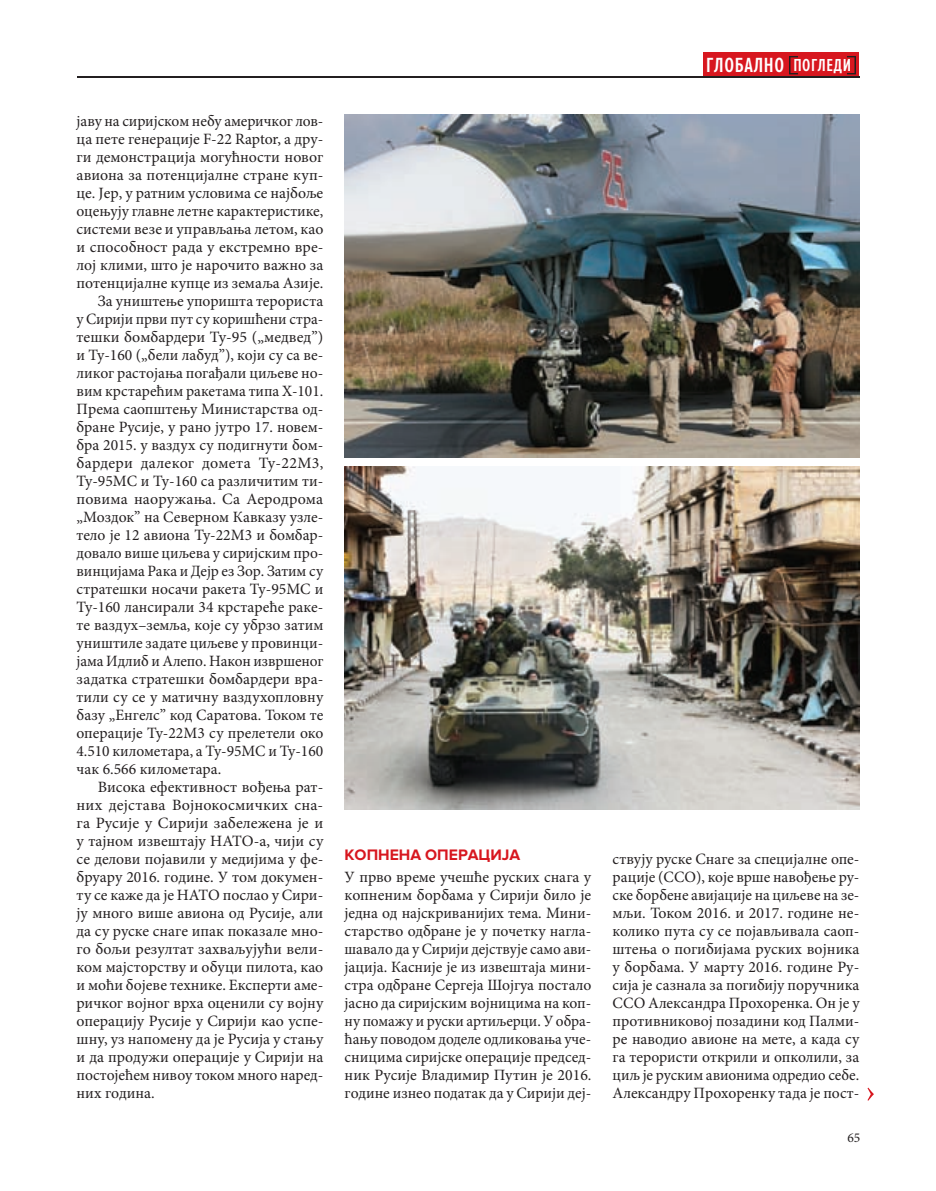
<style>
.page{position:relative;width:936px;height:1191px;background:#fff}
.page>*{position:absolute;margin:0;border:0;box-sizing:border-box;transform-origin:0 0}
.t1{font:600 21.3px "Proxima Nova Ex Cn";letter-spacing:.03em;color:#fff}
.t2{font:15.75px/18px "Minion Pro";color:#231f20;text-align:justify}
.t3{font:15.75px "Minion Pro";letter-spacing:.02em;color:#231f20}
.t4{font:700 15.75px "Proxima Nova";color:#d7171f}
.t5{font:13.5px "Minion Pro";color:#231f20}
.s1{font-size:18px}
</style>
<div class="page">
<svg style="left:867px;top:1087px;width:6px;height:13px"></svg>
<div style="left:703px;top:52px;width:156px;height:25px;background:#d7171f"></div>
<svg style="left:789px;top:56px;width:9px;height:18px"></svg>
<svg style="left:847px;top:56px;width:8px;height:18px"></svg>
<hr style="left:77px;top:77px;width:782px;height:1px;background:#231f20">
<img style="left:345px;top:114px;width:514px;height:343px">
<img style="left:344px;top:466px;width:515px;height:343px">
<p class="t2" style="left:77px;top:112px;width:248px">јаву на сиријском небу америчког лов-</p>
<p class="t2" style="left:77px;top:130px;width:248px">ца пете генерације F-22 Raptor, а дру-</p>
<p class="t2" style="left:77px;top:148px;width:248px">ги демонстрација могућности новог</p>
<p class="t2" style="left:77px;top:166px;width:248px">авиона за потенцијалне стране куп-</p>
<p class="t2" style="left:77px;top:184px;width:248px">це. Јер, у ратним условима се најбоље</p>
<p class="t2" style="left:77px;top:202px;width:248px">оцењују главне летне карактеристике,</p>
<p class="t2" style="left:77px;top:220px;width:248px">системи везе и управљања летом, као</p>
<p class="t2" style="left:77px;top:238px;width:248px">и способност рада у екстремно вре-</p>
<p class="t2" style="left:77px;top:256px;width:248px">лој клими, што је нарочито важно за</p>
<p class="t2" style="left:77px;top:274px;width:248px">потенцијалне купце из земаља Азије.</p>
<p class="t2" style="left:98px;top:292px;width:227px">За уништење упоришта терориста</p>
<p class="t2" style="left:77px;top:310px;width:248px">у Сирији први пут су коришћени стра-</p>
<p class="t2" style="left:77px;top:328px;width:248px">тешки бомбардери Ту-95 („медвед”)</p>
<p class="t2" style="left:77px;top:346px;width:248px">и Ту-160 („бели лабуд”), који су са ве-</p>
<p class="t2" style="left:77px;top:364px;width:248px">ликог растојања погађали циљеве но-</p>
<p class="t2" style="left:77px;top:382px;width:248px">вим крстарећим ракетама типа Х-101.</p>
<p class="t2" style="left:77px;top:400px;width:248px">Према саопштењу Министарства од-</p>
<p class="t2" style="left:77px;top:418px;width:248px">бране Русије, у рано јутро 17. новем-</p>
<p class="t2" style="left:77px;top:436px;width:248px">бра 2015. у ваздух су подигнути бом-</p>
<p class="t3" style="left:77px;top:452px;width:248px">бардери далеког домета Ту-22М3,</p>
<p class="t2" style="left:77px;top:472px;width:248px">Ту-95МС и Ту-160 са различитим ти-</p>
<p class="t2" style="left:77px;top:490px;width:248px">повима наоружања. Са Аеродрома</p>
<p class="t2" style="left:77px;top:508px;width:248px">„Моздок” на Северном Кавказу узле-</p>
<p class="t2" style="left:77px;top:526px;width:248px">тело је 12 авиона Ту-22М3 и бомбар-</p>
<p class="t2" style="left:77px;top:544px;width:248px">довало више циљева у сиријским про-</p>
<p class="t2" style="left:77px;top:562px;width:248px">винцијама Рака и Дејр ез Зор. Затим су</p>
<p class="t2" style="left:77px;top:580px;width:248px">стратешки носачи ракета Ту-95МС и</p>
<p class="t2" style="left:77px;top:598px;width:248px">Ту-160 лансирали 34 крстареће раке-</p>
<p class="t2" style="left:77px;top:616px;width:248px">те ваздух–земља, које су убрзо затим</p>
<p class="t2" style="left:77px;top:634px;width:248px">уништиле задате циљеве у провинци-</p>
<p class="t2" style="left:77px;top:652px;width:248px">јама Идлиб и Алепо. Након извршеног</p>
<p class="t2" style="left:77px;top:670px;width:248px">задатка стратешки бомбардери вра-</p>
<p class="t2" style="left:77px;top:688px;width:248px">тили су се у матичну ваздухопловну</p>
<p class="t2" style="left:77px;top:706px;width:248px">базу „Енгелс” код Саратова. Током те</p>
<p class="t2" style="left:77px;top:724px;width:248px">операције Ту-22М3 су прелетели око</p>
<p class="t2" style="left:77px;top:742px;width:248px">4.510 километара, а Ту-95МС и Ту-160</p>
<p class="t2" style="left:77px;top:760px;width:146px">чак 6.566 километара.</p>
<p class="t2" style="left:98px;top:778px;width:227px">Висока ефективност вођења рат-</p>
<p class="t2" style="left:77px;top:796px;width:248px">них дејстава Војнокосмичких сна-</p>
<p class="t2" style="left:77px;top:814px;width:248px">га Русије у Сирији забележена је и</p>
<p class="t2" style="left:77px;top:832px;width:248px">у тајном извештају НАТО-а, чији су</p>
<p class="t2" style="left:77px;top:850px;width:248px">се делови појавили у медијима у фе-</p>
<p class="t2" style="left:77px;top:868px;width:248px">бруару 2016. године. У том докумен-</p>
<p class="t2" style="left:77px;top:886px;width:248px">ту се каже да је НАТО послао у Сири-</p>
<p class="t2" style="left:77px;top:904px;width:248px">ју много више авиона од Русије, али</p>
<p class="t2" style="left:77px;top:922px;width:248px">да су руске снаге ипак показале мно-</p>
<p class="t2" style="left:77px;top:940px;width:248px">го бољи резултат захваљујући вели-</p>
<p class="t2" style="left:77px;top:958px;width:248px">ком мајсторству и обуци пилота, као</p>
<p class="t2" style="left:77px;top:976px;width:248px">и моћи бојеве технике. Експерти аме-</p>
<p class="t2" style="left:77px;top:994px;width:248px">ричког војног врха оценили су војну</p>
<p class="t2" style="left:77px;top:1012px;width:248px">операцију Русије у Сирији као успе-</p>
<p class="t2" style="left:77px;top:1030px;width:248px">шну, уз напомену да је Русија у стању</p>
<p class="t2" style="left:77px;top:1048px;width:248px">и да продужи операције у Сирији на</p>
<p class="t2" style="left:77px;top:1066px;width:248px">постојећем нивоу током много наред-</p>
<p class="t2" style="left:77px;top:1084px;width:80px">них година.</p>
<p class="t4" style="left:344px;top:845px;width:177px">КОПНЕНА ОПЕРАЦИЈА</p>
<p class="t2" style="left:344px;top:868px;width:248px">У прво време учешће руских снага у копненим борбама у Сирији било је једна од најскриванијих тема. Мини&shy;старство одбране је у почетку нагла&shy;шавало да у Сирији дејствује само ави&shy;јација. Касније је из извештаја мини&shy;стра одбране Сергеја Шојгуа постало јасно да сиријским војницима на коп&shy;ну помажу и руски артиљерци. У обра&shy;ћању поводом доделе одликовања уче&shy;сницима сиријске операције председ&shy;ник Русије Владимир Путин је 2016. године изнео податак да у Сирији деј-</p>
<h1 class="t1" style="left:706px;top:53px;width:146px">ГЛОБАЛНО <span class="s1">ПОГЛЕДИ</span></h1>
<p class="t2" style="left:612px;top:850px;width:248px">ствују руске Снаге за специјалне опе&shy;рације (ССО), које врше навођење ру&shy;ске борбене авијације на циљеве на зе&shy;мљи. Током 2016. и 2017. године не&shy;колико пута су се појављивала саоп&shy;штења о погибијама руских војника у борбама. У марту 2016. године Ру&shy;сија је сазнала за погибију поручника ССО Александра Прохоренка. Он је у противниковој позадини код Палми&shy;ре наводио авионе на мете, а када су га терористи открили и опколили, за циљ је руским авионима одредио себе.<br>Александру Прохоренку тада је пост-</p>
<p class="t5" style="left:847px;top:1128px;width:14px">65</p>
</div>
